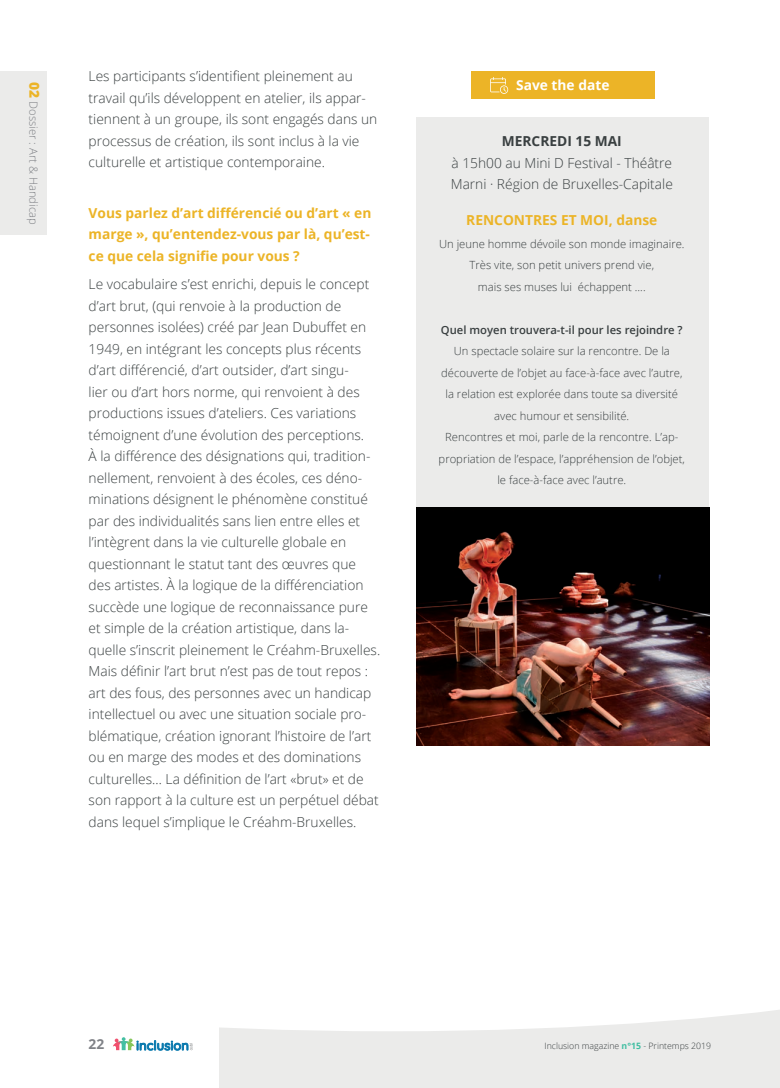
<style>
.page{position:relative;width:780px;height:1088px;background:#fff}
.page>*{position:absolute;margin:0;border:0;box-sizing:border-box;transform-origin:0 0}
.t1{font:300 13.75px/21.5px "Open Sans";color:#393f40}
.t2{font:700 13.75px/21.5px "Open Sans";color:#ecb427;text-align:justify}
.t3{font:700 13.75px "Open Sans";color:#393f40}
.t4{font:700 13.75px "Open Sans";color:#fff}
.t5{font:700 13.75px "Open Sans";color:#808287}
.t6{font:300 11.25px/21.5px "Open Sans";color:#393f40;text-align:center}
.t7{font:600 11.25px "Open Sans";color:#393f40}
.t8{font:300 11.25px "Open Sans";color:#808287}
.t9{font:300 8.75px "Open Sans";color:#393f40}
.s1{font-weight:800;font-size:13.75px;color:#ecb427}
.s2{font-weight:700;color:#41bea2}
</style>
<div class="page">
<div style="left:220px;top:1001px;width:560px;height:87px;background:#ebebea"></div>
<svg style="left:219px;top:1001px;width:561px;height:30px;fill:#fff"></svg>
<svg style="left:113px;top:1037px;width:79px;height:13px"></svg>
<div style="left:416px;top:117px;width:293px;height:391px;background:#ebebea"></div>
<div style="left:471px;top:72px;width:183px;height:27px;background:#ecb427"></div>
<img style="left:416px;top:508px;width:293px;height:237px">
<svg style="left:490px;top:77px;width:18px;height:17px"></svg>
<div style="left:0;top:72px;width:47px;height:163px;background:#ebebea"></div>
<p class="t8" style="left:41px;top:82px;width:145px;rotate:90deg"><span class="s1">02</span> Dossier : Art &amp; Handicap</p>
<p class="t1" style="left:89px;top:65px;width:290px">Les participants s’identifient pleinement au travail qu’ils développent en atelier, ils appar&shy;tiennent à un groupe, ils sont engagés dans un processus de création, ils sont inclus à la vie culturelle et artistique contemporaine.</p>
<p class="t2" style="left:89px;top:201px;width:284px">Vous parlez d’art différencié ou d’art « en marge », qu’entendez-vous par là, qu’est&shy;ce que cela signifie pour vous ?</p>
<p class="t1" style="left:89px;top:273px;width:293px">Le vocabulaire s’est enrichi, depuis le concept d’art brut, (qui renvoie à la production de personnes isolées) créé par Jean Dubuffet en 1949, en intégrant les concepts plus récents d’art différencié, d’art outsider, d’art singu-<br>lier ou d’art hors norme, qui renvoient à des productions issues d’ateliers. Ces variations témoignent d’une évolution des perceptions.<br>À la différence des désignations qui, tradition&shy;nellement, renvoient à des écoles, ces déno&shy;minations désignent le phénomène constitué par des individualités sans lien entre elles et l’intègrent dans la vie culturelle globale en questionnant le statut tant des œuvres que des artistes. À la logique de la différenciation succède une logique de reconnaissance pure et simple de la création artistique, dans la&shy;quelle s’inscrit pleinement le Créahm-Bruxelles.<br>Mais définir l’art brut n’est pas de tout repos : art des fous, des personnes avec un handicap intellectuel ou avec une situation sociale pro&shy;blématique, création ignorant l’histoire de l’art ou en marge des modes et des dominations culturelles… La définition de l’art «brut» et de son rapport à la culture est un perpétuel débat dans lequel s’implique le Créahm-Bruxelles.</p>
<p class="t4" style="left:516px;top:75px;width:95px">Save the date</p>
<p class="t3" style="left:502px;top:132px;width:121px">MERCREDI 15 MAI</p>
<p class="t1" style="left:451px;top:152px;width:223px">à 15h00 au Mini D Festival - Théâtre<br>Marni · Région de Bruxelles-Capitale</p>
<p class="t2" style="left:466px;top:209px;width:192px">RENCONTRES ET MOI, danse</p>
<p class="t6" style="left:439px;top:233px;width:247px">Un jeune homme dévoile son monde imaginaire.<br>Très vite, son petit univers prend vie,<br>mais ses muses lui échappent ....</p>
<p class="t7" style="left:441px;top:322px;width:243px">Quel moyen trouvera-t-il pour les rejoindre ?</p>
<p class="t6" style="left:438px;top:340px;width:248px">Un spectacle solaire sur la rencontre. De la découverte de l’objet au face-à-face avec l’autre, la relation est explorée dans toute sa diversité avec humour et sensibilité.<br>Rencontres et moi, parle de la rencontre. L’ap&shy;propriation de l’espace, l’appréhension de l’objet, le face-à-face avec l’autre.</p>
<p class="t5" style="left:89px;top:1034px;width:17px">22</p>
<p class="t9" style="left:544px;top:1039px;width:168px">Inclusion magazine <span class="s2">n°15</span> - Printemps 2019</p>
</div>
